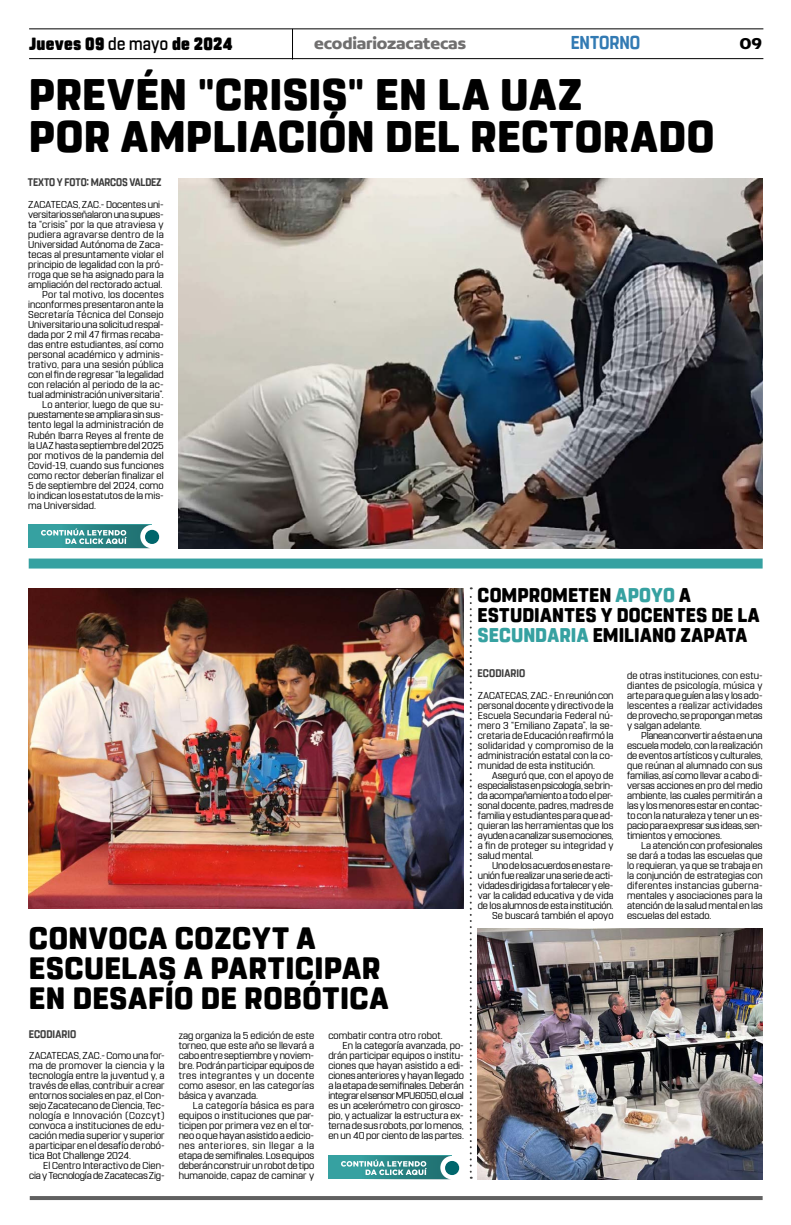
<style>
.page{position:relative;width:791px;height:1225px;background:#fff}
.page>*{position:absolute;margin:0;border:0;box-sizing:border-box;transform-origin:0 0}
.t1{font:800 44px/42px "Rohn Rounded";letter-spacing:.01em;color:#000}
.t2{font:800 30.8px/30px "Rohn Rounded";letter-spacing:.015em;color:#000}
.t3{font:800 19.8px/20px "Rohn Rounded";letter-spacing:.01em;color:#000;scale:.95 1}
.t4{font:700 18.6px "Rohn Rounded";letter-spacing:-.005em;color:#327ab3;scale:.91 1}
.t5{font:900 17.6px "Rohn Rounded";letter-spacing:.015em;color:#000;scale:.91 1}
.t6{font:700 16.9px "Concord";letter-spacing:-.01em;color:#706f6f}
.t7{font:700 16.9px "Concord";color:#000}
.t8{font:700 11px "Rohn Rounded";color:#3d3d3d;scale:.89 1}
.t9{font:700 11px "Rohn Rounded";color:#3d3d3d;scale:.91 1}
.t10{font:10px/10px "Rohn Rounded";letter-spacing:.005em;color:#000;text-align:justify}
.t11{font:10px "Rohn Rounded";letter-spacing:.025em;color:#000}
.t12{font:10px "Rohn Rounded";letter-spacing:-.015em;color:#000}
.t13{font:10px "Rohn Rounded";letter-spacing:-.03em;color:#000}
.s1{font-weight:500}
.s2{color:#36a1a1}
</style>
<div class="page">
<hr style="left:29px;top:28px;width:734px;height:1px;background:#000">
<hr style="left:29px;top:58px;width:734px;height:1px;background:#000">
<hr style="left:292px;top:29px;width:1px;height:31px;background:#000">
<hr style="left:30px;top:1196px;width:733px;height:4px;background:#616161">
<div style="left:29px;top:558px;width:734px;height:10px;background:#36a1a1"></div>
<svg style="left:470px;top:587px;width:2px;height:591px"></svg>
<div style="left:28px;top:524px;width:124px;height:24px;background:#36a1a1"></div>
<svg style="left:41px;top:525px;width:118px;height:23px"></svg>
<img style="left:178px;top:178px;width:584px;height:370px">
<div style="left:328px;top:1155px;width:124px;height:24px;background:#36a1a1"></div>
<svg style="left:341px;top:1155px;width:118px;height:24px"></svg>
<img style="left:29px;top:588px;width:434px;height:320px">
<img style="left:478px;top:928px;width:285px;height:251px">
<h3 class="t5" style="left:29px;top:33px;width:225px">Jueves 09 <span class="s1">de mayo</span> de 2024</h3>
<h3 class="t6" style="left:314px;top:33px;width:153px">ecodiariozacatecas</h3>
<h3 class="t4" style="left:571px;top:32px;width:78px">ENTORNO</h3>
<h3 class="t7" style="left:739px;top:33px;width:24px">09</h3>
<h1 class="t1" style="left:29px;top:74px;width:687px">PREVÉN "CRISIS" EN LA UAZ<br>POR AMPLIACIÓN DEL RECTORADO</h1>
<p class="t8" style="left:28px;top:176px;width:152px">TEXTO Y FOTO: MARCOS VALDEZ</p>
<p class="t10" style="left:28px;top:200px;width:137px">ZACATECAS, ZAC.- Docentes uni-</p>
<p class="t12" style="left:28px;top:209px;width:137px">versitarios señalaron una supues-</p>
<p class="t10" style="left:28px;top:220px;width:137px">ta “crisis” por la que atraviesa y</p>
<p class="t11" style="left:28px;top:229px;width:137px">pudiera agravarse dentro de la</p>
<p class="t10" style="left:28px;top:240px;width:137px">Universidad Autónoma de Zaca-</p>
<p class="t10" style="left:28px;top:250px;width:137px">tecas al presuntamente violar el</p>
<p class="t10" style="left:28px;top:260px;width:137px">principio de legalidad con la pró-</p>
<p class="t10" style="left:28px;top:270px;width:137px">rroga que se ha asignado para la</p>
<p class="t10" style="left:28px;top:280px;width:136px">ampliación del rectorado actual.</p>
<p class="t11" style="left:42px;top:289px;width:123px">Por tal motivo, los docentes</p>
<p class="t10" style="left:28px;top:300px;width:137px">inconformes presentaron ante la</p>
<p class="t11" style="left:28px;top:309px;width:137px">Secretaría Técnica del Consejo</p>
<p class="t10" style="left:28px;top:320px;width:137px">Universitario una solicitud respal-</p>
<p class="t10" style="left:28px;top:330px;width:137px">dada por 2 mil 47 firmas recaba-</p>
<p class="t10" style="left:28px;top:340px;width:137px">das entre estudiantes, así como</p>
<p class="t10" style="left:28px;top:350px;width:137px">personal académico y adminis-</p>
<p class="t10" style="left:28px;top:360px;width:137px">trativo, para una sesión pública</p>
<p class="t10" style="left:28px;top:370px;width:137px">con el fin de regresar “la legalidad</p>
<p class="t10" style="left:28px;top:380px;width:137px">con relación al periodo de la ac-</p>
<p class="t10" style="left:28px;top:390px;width:137px">tual administración universitaria”.</p>
<p class="t10" style="left:42px;top:400px;width:123px">Lo anterior, luego de que su-</p>
<p class="t10" style="left:28px;top:410px;width:137px">puestamente se ampliara sin sus-</p>
<p class="t10" style="left:28px;top:420px;width:137px">tento legal la administración de</p>
<p class="t10" style="left:28px;top:430px;width:137px">Rubén Ibarra Reyes al frente de</p>
<p class="t10" style="left:28px;top:440px;width:137px">la UAZ hasta septiembre del 2025</p>
<p class="t10" style="left:28px;top:450px;width:137px">por motivos de la pandemia del</p>
<p class="t10" style="left:28px;top:460px;width:137px">Covid-19, cuando sus funciones</p>
<p class="t10" style="left:28px;top:470px;width:137px">como rector deberían finalizar el</p>
<p class="t10" style="left:28px;top:480px;width:137px">5 de septiembre del 2024, como</p>
<p class="t10" style="left:28px;top:490px;width:137px">lo indican los estatutos de la mis-</p>
<p class="t10" style="left:28px;top:500px;width:69px">ma Universidad.</p>
<h2 class="t2" style="left:29px;top:923px;width:361px">CONVOCA COZCYT A<br>ESCUELAS A PARTICIPAR<br>EN DESAFÍO DE ROBÓTICA</h2>
<p class="t10" style="left:179px;top:1030px;width:137px">zag organiza la 5 edición de este torneo, que este año se llevará a cabo entre septiembre y noviem&shy;bre. Podrán participar equipos de tres integrantes y un docente como asesor, en las categorías básica y avanzada.</p>
<p class="t10" style="left:179px;top:1100px;width:137px;text-indent:14px">La categoría básica es para equipos o instituciones que par&shy;ticipen por primera vez en el tor&shy;neo o que hayan asistido a edicio&shy;nes anteriores, sin llegar a la etapa de semifinales. Los equipos deberán construir un robot de tipo humanoide, capaz de caminar y</p>
<p class="t9" style="left:29px;top:1028px;width:54px">ECODIARIO</p>
<p class="t10" style="left:328px;top:1030px;width:116px">combatir contra otro robot.</p>
<p class="t10" style="left:343px;top:1040px;width:123px">En la categoría avanzada, po-</p>
<p class="t10" style="left:328px;top:1050px;width:137px">drán participar equipos o institu-</p>
<p class="t10" style="left:328px;top:1060px;width:137px">ciones que hayan asistido a edi-</p>
<p class="t10" style="left:328px;top:1070px;width:137px">ciones anteriores y hayan llegado</p>
<p class="t10" style="left:328px;top:1080px;width:137px">a la etapa de semifinales. Deberán</p>
<p class="t13" style="left:328px;top:1089px;width:137px">integrar el sensor MPU6050, el cual</p>
<p class="t10" style="left:328px;top:1100px;width:137px">es un acelerómetro con girosco-</p>
<p class="t10" style="left:328px;top:1110px;width:137px">pio, y actualizar la estructura ex-</p>
<p class="t10" style="left:328px;top:1120px;width:137px">terna de sus robots, por lo menos,</p>
<p class="t10" style="left:328px;top:1130px;width:137px">en un 40 por ciento de las partes.</p>
<p class="t10" style="left:29px;top:1050px;width:137px">ZACATECAS, ZAC.- Como una for&shy;ma de promover la ciencia y la tecnología entre la juventud y, a través de ellas, contribuir a crear entornos sociales en paz, el Con&shy;sejo Zacatecano de Ciencia, Tec&shy;nología e Innovación (Cozcyt) convoca a instituciones de edu&shy;cación media superior y superior a participar en el desafío de robó&shy;tica Bot Challenge 2024.</p>
<p class="t10" style="left:29px;top:1160px;width:137px;text-align:right">El Centro Interactivo de Cien&shy;cia y Tecnología de Zacatecas Zig-</p>
<h3 class="t3" style="left:478px;top:585px;width:298px">COMPROMETEN <span class="s2">APOYO</span> A<br>ESTUDIANTES Y DOCENTES DE LA<br><span class="s2">SECUNDARIA</span> EMILIANO ZAPATA</h3>
<p class="t9" style="left:478px;top:666px;width:54px">ECODIARIO</p>
<p class="t10" style="left:478px;top:690px;width:137px">ZACATECAS, ZAC.- En reunión con personal docente y directivo de la Escuela Secundaria Federal nú&shy;mero 3 “Emiliano Zapata”, la se&shy;cretaria de Educación reafirmó la solidaridad y compromiso de la administración estatal con la co&shy;munidad de esta institución.</p>
<p class="t10" style="left:478px;top:770px;width:137px;text-indent:14px">Aseguró que, con el apoyo de especialistas en psicología, se brin&shy;da acompañamiento a todo el per&shy;sonal docente, padres, madres de familia y estudiantes para que ad&shy;quieran las herramientas que los ayuden a canalizar sus emociones, a fin de proteger su integridad y salud mental.</p>
<p class="t10" style="left:478px;top:860px;width:137px;text-align:right">Uno de los acuerdos en esta re&shy;unión fue realizar una serie de acti&shy;vidades dirigidas a fortalecer y ele&shy;var la calidad educativa y de vida de los alumnos de esta institución.<br>Se buscará también el apoyo</p>
<p class="t10" style="left:627px;top:670px;width:137px">de otras instituciones, con estu&shy;diantes de psicología, música y arte para que guíen a las y los ado&shy;lescentes a realizar actividades de provecho, se propongan metas y salgan adelante.</p>
<p class="t10" style="left:627px;top:730px;width:137px;text-indent:14px">Planean convertir a ésta en una escuela modelo, con la realización de eventos artísticos y culturales, que reúnan al alumnado con sus familias, así como llevar a cabo di&shy;versas acciones en pro del medio ambiente, las cuales permitirán a las y los menores estar en contac&shy;to con la naturaleza y tener un es&shy;pacio para expresar sus ideas, sen&shy;timientos y emociones.</p>
<p class="t10" style="left:627px;top:840px;width:137px;text-indent:14px">La atención con profesionales se dará a todas las escuelas que lo requieran, ya que se trabaja en la conjunción de estrategias con diferentes instancias guberna&shy;mentales y asociaciones para la atención de la salud mental en las escuelas del estado.</p>
</div>
